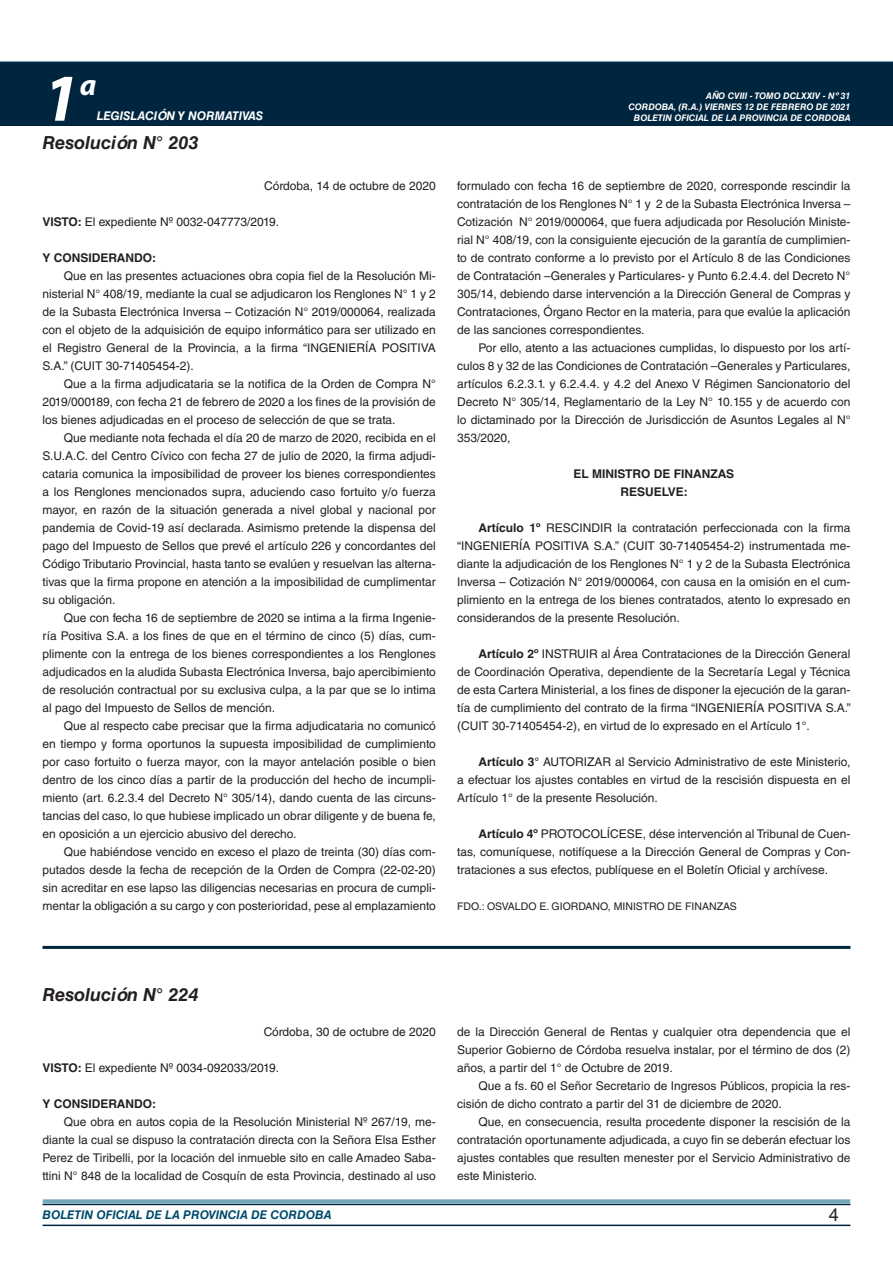
<style>
.page{position:relative;width:893px;height:1263px;background:#fff}
.page>*{position:absolute;margin:0;border:0;box-sizing:border-box;transform-origin:0 0}
.t1{font:italic 700 67.5px "Myriad Pro";color:#fff}
.t2{font:italic 700 30px "Myriad Pro";color:#fff}
.NOMBRE_DE_MINISTERIO{font:italic 700 18px "Helvetica LT Std";color:#231f20}
.t3{font:18px "Helvetica LT Std";color:#231f20}
.TEXTO_BASE{font:12px/18px "Helvetica LT Std";color:#231f20;text-align:justify}
.FECHA{font:12px "Helvetica LT Std";color:#231f20}
.t4{font:italic 700 12px "Helvetica LT Std";color:#004b6c}
.RESUELVE{font:700 12px "Helvetica LT Std";color:#231f20}
.TEXTO_BASE-2{font:700 12px "Helvetica LT Std";color:#231f20}
.t5{font:italic 700 12px "Helvetica LT Std";color:#fff}
.FIRMA{font:10.5px "Helvetica LT Std";color:#231f20}
.t6{font:italic 700 9px/10.8px "Helvetica LT Std";color:#fff;text-align:right}
.s1{font-weight:700}
</style>
<div class="page">
<div style="left:0;top:61px;width:893px;height:6px;background:#73a5b8"></div>
<div style="left:0;top:62px;width:893px;height:64px;background:#00263f"></div>
<hr style="left:43px;top:1224px;width:807px;height:2px;background:#00263f">
<div style="left:42px;top:1198px;width:809px;height:8px;background:#fff;opacity:.75"></div>
<hr style="left:43px;top:946px;width:807px;height:3px;background:#00263f">
<h1 class="t1" style="left:43px;top:54px;width:38px">1</h1>
<h2 class="t2" style="left:80px;top:66px;width:18px">a</h2>
<p class="t5" style="left:97px;top:109px;width:168px">LEGISLACIÓN Y NORMATIVAS</p>
<p class="NOMBRE_DE_MINISTERIO" style="left:43px;top:131px;width:157px">Resolución N° 203</p>
<p class="FECHA" style="left:264px;top:179px;width:173px">Córdoba, 14 de octubre de 2020</p>
<p class="TEXTO_BASE" style="left:43px;top:213px;width:238px"><span class="s1">VISTO:</span> El expediente Nº 0032-047773/2019.</p>
<p class="TEXTO_BASE-2" style="left:43px;top:250px;width:115px">Y CONSIDERANDO:</p>
<p class="TEXTO_BASE" style="left:43px;top:267px;width:395px;text-indent:21px">Que en las presentes actuaciones obra copia fiel de la Resolución Mi&shy;nisterial N° 408/19, mediante la cual se adjudicaron los Renglones N° 1 y 2 de la Subasta Electrónica Inversa – Cotización N° 2019/000064, realizada con el objeto de la adquisición de equipo informático para ser utilizado en el Registro General de la Provincia, a la firma “INGENIERÍA POSITIVA S.A.” (CUIT 30-71405454-2).</p>
<p class="TEXTO_BASE" style="left:43px;top:375px;width:395px;text-indent:21px">Que a la firma adjudicataria se la notifica de la Orden de Compra N° 2019/000189, con fecha 21 de febrero de 2020 a los fines de la provisión de los bienes adjudicadas en el proceso de selección de que se trata.</p>
<p class="TEXTO_BASE" style="left:43px;top:429px;width:395px;text-indent:21px">Que mediante nota fechada el día 20 de marzo de 2020, recibida en el S.U.A.C. del Centro Cívico con fecha 27 de julio de 2020, la firma adjudi&shy;cataria comunica la imposibilidad de proveer los bienes correspondientes a los Renglones mencionados supra, aduciendo caso fortuito y/o fuerza mayor, en razón de la situación generada a nivel global y nacional por pandemia de Covid-19 así declarada. Asimismo pretende la dispensa del pago del Impuesto de Sellos que prevé el artículo 226 y concordantes del Código Tributario Provincial, hasta tanto se evalúen y resuelvan las alterna&shy;tivas que la firma propone en atención a la imposibilidad de cumplimentar su obligación.</p>
<p class="TEXTO_BASE" style="left:43px;top:609px;width:395px;text-indent:21px">Que con fecha 16 de septiembre de 2020 se intima a la firma Ingenie&shy;ría Positiva S.A. a los fines de que en el término de cinco (5) días, cum&shy;plimente con la entrega de los bienes correspondientes a los Renglones adjudicados en la aludida Subasta Electrónica Inversa, bajo apercibimiento de resolución contractual por su exclusiva culpa, a la par que se lo intima al pago del Impuesto de Sellos de mención.</p>
<p class="TEXTO_BASE" style="left:43px;top:717px;width:395px;text-indent:21px">Que al respecto cabe precisar que la firma adjudicataria no comunicó en tiempo y forma oportunos la supuesta imposibilidad de cumplimiento por caso fortuito o fuerza mayor, con la mayor antelación posible o bien dentro de los cinco días a partir de la producción del hecho de incumpli&shy;miento (art. 6.2.3.4 del Decreto N° 305/14), dando cuenta de las circuns&shy;tancias del caso, lo que hubiese implicado un obrar diligente y de buena fe, en oposición a un ejercicio abusivo del derecho.</p>
<p class="TEXTO_BASE" style="left:43px;top:843px;width:395px;text-indent:21px">Que habiéndose vencido en exceso el plazo de treinta (30) días com&shy;putados desde la fecha de recepción de la Orden de Compra (22-02-20) sin acreditar en ese lapso las diligencias necesarias en procura de cumpli&shy;mentar la obligación a su cargo y con posterioridad, pese al emplazamiento</p>
<p class="t6" style="left:628px;top:91px;width:224px">AÑO CVIII - TOMO DCLXXIV - Nº 31<br>CORDOBA, (R.A.) VIERNES 12 DE FEBRERO DE 2021<br>BOLETIN OFICIAL DE LA PROVINCIA DE CORDOBA</p>
<p class="TEXTO_BASE" style="left:457px;top:177px;width:395px">formulado con fecha 16 de septiembre de 2020, corresponde rescindir la contratación de los Renglones N° 1 y 2 de la Subasta Electrónica Inversa – Cotización N° 2019/000064, que fuera adjudicada por Resolución Ministe&shy;rial N° 408/19, con la consiguiente ejecución de la garantía de cumplimien&shy;to de contrato conforme a lo previsto por el Artículo 8 de las Condiciones de Contratación –Generales y Particulares- y Punto 6.2.4.4. del Decreto N° 305/14, debiendo darse intervención a la Dirección General de Compras y Contrataciones, Órgano Rector en la materia, para que evalúe la aplicación de las sanciones correspondientes.</p>
<p class="TEXTO_BASE" style="left:457px;top:339px;width:395px;text-indent:21px">Por ello, atento a las actuaciones cumplidas, lo dispuesto por los artí&shy;culos 8 y 32 de las Condiciones de Contratación –Generales y Particulares, artículos 6.2.3.1. y 6.2.4.4. y 4.2 del Anexo V Régimen Sancionatorio del Decreto N° 305/14, Reglamentario de la Ley N° 10.155 y de acuerdo con lo dictaminado por la Dirección de Jurisdicción de Asuntos Legales al N° 353/2020,</p>
<p class="RESUELVE" style="left:573px;top:466px;width:162px">EL MINISTRO DE FINANZAS</p>
<p class="RESUELVE" style="left:620px;top:484px;width:69px">RESUELVE:</p>
<p class="TEXTO_BASE" style="left:457px;top:519px;width:395px;text-indent:21px"><span class="s1">Artículo 1º</span> RESCINDIR la contratación perfeccionada con la firma “INGENIERÍA POSITIVA S.A.” (CUIT 30-71405454-2) instrumentada me&shy;diante la adjudicación de los Renglones N° 1 y 2 de la Subasta Electrónica Inversa – Cotización N° 2019/000064, con causa en la omisión en el cum&shy;plimiento en la entrega de los bienes contratados, atento lo expresado en considerandos de la presente Resolución.</p>
<p class="TEXTO_BASE" style="left:457px;top:645px;width:395px;text-indent:21px"><span class="s1">Artículo 2º</span> INSTRUIR al Área Contrataciones de la Dirección General de Coordinación Operativa, dependiente de la Secretaría Legal y Técnica de esta Cartera Ministerial, a los fines de disponer la ejecución de la garan&shy;tía de cumplimiento del contrato de la firma “INGENIERÍA POSITIVA S.A.” (CUIT 30-71405454-2), en virtud de lo expresado en el Artículo 1°.</p>
<p class="TEXTO_BASE" style="left:457px;top:753px;width:395px;text-indent:21px"><span class="s1">Artículo 3°</span> AUTORIZAR al Servicio Administrativo de este Ministerio, a efectuar los ajustes contables en virtud de la rescisión dispuesta en el Artículo 1° de la presente Resolución.</p>
<p class="TEXTO_BASE" style="left:457px;top:825px;width:395px;text-indent:21px"><span class="s1">Artículo 4º</span> PROTOCOLÍCESE, dése intervención al Tribunal de Cuen&shy;tas, comuníquese, notifíquese a la Dirección General de Compras y Con&shy;trataciones a sus efectos, publíquese en el Boletín Oficial y archívese.</p>
<p class="FIRMA" style="left:457px;top:900px;width:281px">FDO.: OSVALDO E. GIORDANO, MINISTRO DE FINANZAS</p>
<p class="NOMBRE_DE_MINISTERIO" style="left:43px;top:984px;width:157px">Resolución N° 224</p>
<p class="FECHA" style="left:264px;top:1025px;width:174px">Córdoba, 30 de octubre de 2020</p>
<p class="TEXTO_BASE" style="left:43px;top:1059px;width:238px"><span class="s1">VISTO:</span> El expediente Nº 0034-092033/2019.</p>
<p class="TEXTO_BASE-2" style="left:43px;top:1096px;width:115px">Y CONSIDERANDO:</p>
<p class="TEXTO_BASE" style="left:43px;top:1113px;width:395px;text-indent:21px">Que obra en autos copia de la Resolución Ministerial Nº 267/19, me&shy;diante la cual se dispuso la contratación directa con la Señora Elsa Esther Perez de Tiribelli, por la locación del inmueble sito en calle Amadeo Saba&shy;ttini N° 848 de la localidad de Cosquín de esta Provincia, destinado al uso</p>
<p class="TEXTO_BASE" style="left:457px;top:1023px;width:395px">de la Dirección General de Rentas y cualquier otra dependencia que el Superior Gobierno de Córdoba resuelva instalar, por el término de dos (2) años, a partir del 1° de Octubre de 2019.</p>
<p class="TEXTO_BASE" style="left:457px;top:1077px;width:395px;text-indent:21px">Que a fs. 60 el Señor Secretario de Ingresos Públicos, propicia la res&shy;cisión de dicho contrato a partir del 31 de diciembre de 2020.</p>
<p class="TEXTO_BASE" style="left:457px;top:1113px;width:395px;text-indent:21px">Que, en consecuencia, resulta procedente disponer la rescisión de la contratación oportunamente adjudicada, a cuyo fin se deberán efectuar los ajustes contables que resulten menester por el Servicio Administrativo de este Ministerio.</p>
<p class="t4" style="left:43px;top:1208px;width:290px">BOLETIN OFICIAL DE LA PROVINCIA DE CORDOBA</p>
<h3 class="t3" style="left:829px;top:1204px;width:12px">4</h3>
</div>
